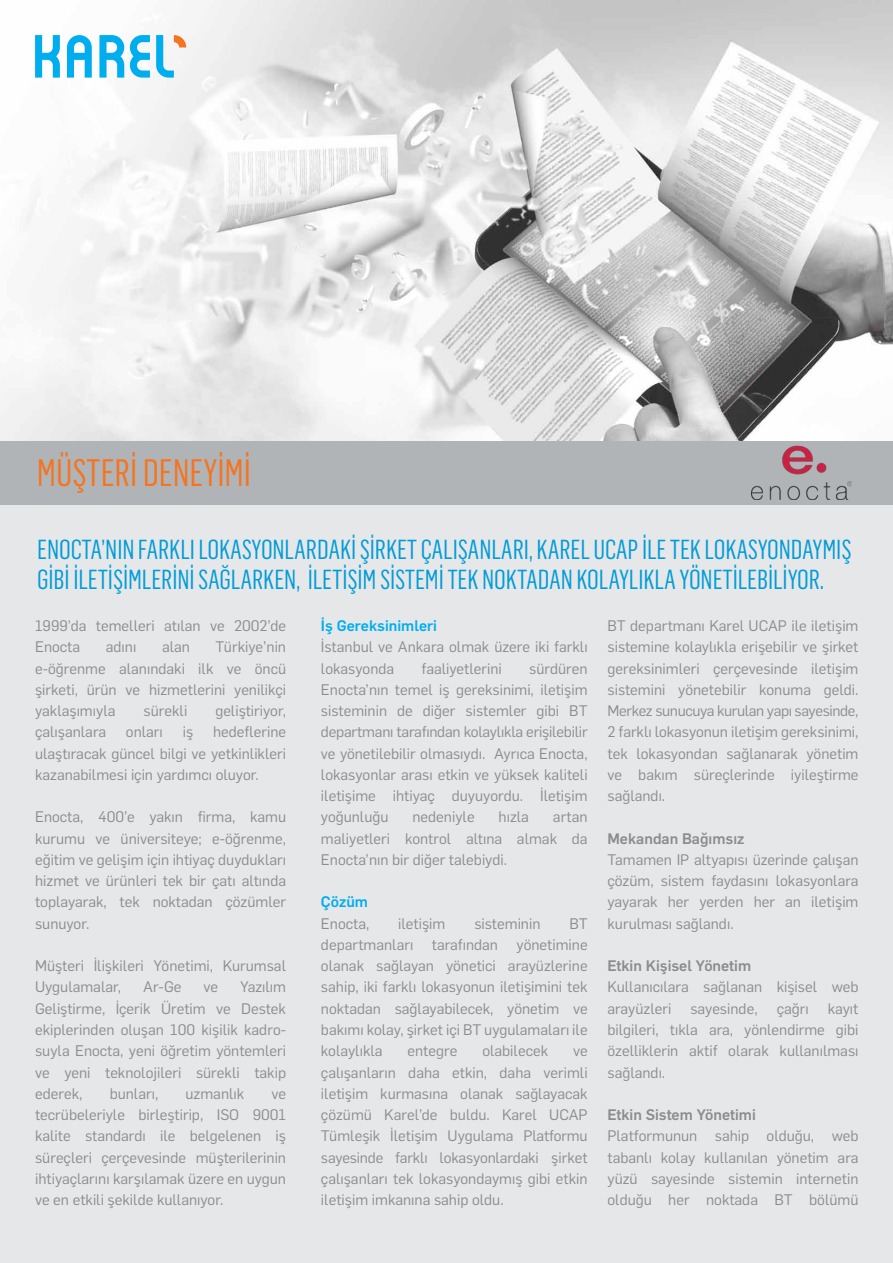
<style>
.page{position:relative;width:893px;height:1263px;background:#fff}
.page>*{position:absolute;margin:0;border:0;box-sizing:border-box;transform-origin:0 0}
.t1{font:37.5px "Flama Condensed";color:#f47421}
.t2{font:27px/30px "Flama Condensed";letter-spacing:-.005em;color:#009cd9}
.t3{font:15px/21.3px "Flama";color:#8a8c8e;text-align:justify}
.t4{font:500 15px "Flama";color:#8a8c8e}
.t5{font:500 15px "Flama";color:#00aeef}
</style>
<div class="page">
<div style="left:0;top:416px;width:893px;height:847px;background:#e6e7e8"></div>
<img style="left:0;top:0;width:893px;height:441px">
<svg style="left:99px;top:35px;width:25px;height:43px"></svg>
<svg style="left:67px;top:35px;width:25px;height:43px"></svg>
<svg style="left:35px;top:35px;width:25px;height:43px"></svg>
<svg style="left:130px;top:35px;width:20px;height:43px"></svg>
<svg style="left:156px;top:35px;width:30px;height:43px"></svg>
<div style="left:0;top:441px;width:893px;height:63px;background:#b1b4b6"></div>
<img style="left:752px;top:445px;width:99px;height:55px">
<h1 class="t1" style="left:37px;top:449px;width:216px">MÜŞTERİ DENEYİMİ</h1>
<h2 class="t2" style="left:37px;top:533px;width:816px">ENOCTA’NIN FARKLI LOKASYONLARDAKİ ŞİRKET ÇALIŞANLARI, KAREL UCAP İLE TEK LOKASYONDAYMIŞ<br>GİBİ İLETİŞİMLERİNİ SAĞLARKEN, İLETİŞİM SİSTEMİ TEK NOKTADAN KOLAYLIKLA YÖNETİLEBİLİYOR.</h2>
<p class="t3" style="left:35px;top:614px;width:253px">1999’da temelleri atılan ve 2002’de<br>Enocta</p>
<p class="t5" style="left:321px;top:615px;width:118px">İş Gereksinimleri</p>
<p class="t3" style="left:321px;top:635px;width:268px">İstanbul ve Ankara olmak üzere iki farklı lokasyonda</p>
<p class="t3" style="left:607px;top:614px;width:253px">BT departmanı Karel UCAP ile iletişim sistemine kolaylıkla erişebilir ve şirket gereksinimleri çerçevesinde iletişim sistemini yönetebilir konuma geldi.<br>Merkez sunucuya kurulan yapı sayesinde, 2 farklı lokasyonun iletişim gereksinimi, tek lokasyondan sağlanarak yönetim ve bakım süreçlerinde iyileştirme sağlandı.</p>
<p class="t4" style="left:607px;top:827px;width:138px">Mekandan Bağımsız</p>
<p class="t3" style="left:607px;top:848px;width:253px">Tamamen IP altyapısı üzerinde çalışan çözüm, sistem faydasını lokasyonlara yayarak her yerden her an iletişim kurulması sağlandı.</p>
<p class="t4" style="left:607px;top:955px;width:145px">Etkin Kişisel Yönetim</p>
<p class="t3" style="left:607px;top:975px;width:253px">Kullanıcılara sağlanan kişisel web arayüzleri</p>
<p class="t3" style="left:35px;top:635px;width:253px;text-indent:181px">Türkiye’nin e-öğrenme alanındaki ilk ve öncü şirketi, ürün ve hizmetlerini yenilikçi yaklaşımıyla</p>
<p class="t3" style="left:106px;top:635px;width:32px">adını</p>
<p class="t3" style="left:162px;top:635px;width:29px">alan</p>
<p class="t3" style="left:422px;top:657px;width:82px">faaliyetlerini</p>
<p class="t3" style="left:321px;top:657px;width:268px;text-indent:208px">sürdüren Enocta’nın temel iş gereksinimi, iletişim sisteminin de diğer sistemler gibi BT departmanı tarafından kolaylıkla erişilebilir ve yönetilebilir olmasıydı. Ayrıca Enocta, lokasyonlar arası etkin ve yüksek kaliteli iletişime ihtiyaç duyuyordu. İletişim yoğunluğu</p>
<p class="t3" style="left:144px;top:699px;width:45px">sürekli</p>
<p class="t3" style="left:215px;top:699px;width:72px">geliştiriyor,</p>
<p class="t3" style="left:35px;top:720px;width:253px;text-indent:178px">hedeflerine ulaştıracak güncel bilgi ve yetkinlikleri kazanabilmesi için yardımcı oluyor.</p>
<p class="t3" style="left:35px;top:805px;width:253px">Enocta, 400’e yakın firma, kamu kurumu ve üniversiteye; e-öğrenme, eğitim ve gelişim için ihtiyaç duydukları hizmet ve ürünleri tek bir çatı altında toplayarak, tek noktadan çözümler sunuyor.</p>
<p class="t3" style="left:35px;top:954px;width:253px">Müşteri İlişkileri Yönetimi, Kurumsal<br>Uygulamalar,</p>
<p class="t3" style="left:35px;top:720px;width:73px">çalışanlara</p>
<p class="t3" style="left:126px;top:720px;width:38px">onları</p>
<p class="t3" style="left:183px;top:720px;width:12px">iş</p>
<p class="t3" style="left:412px;top:805px;width:64px">nedeniyle</p>
<p class="t3" style="left:499px;top:805px;width:32px">hızla</p>
<p class="t3" style="left:321px;top:805px;width:268px;text-indent:232px">artan maliyetleri kontrol altına almak da Enocta’nın bir diğer talebiydi.</p>
<p class="t5" style="left:321px;top:891px;width:49px">Çözüm</p>
<p class="t3" style="left:321px;top:912px;width:50px">Enocta,</p>
<p class="t3" style="left:398px;top:912px;width:49px">iletişim</p>
<p class="t3" style="left:474px;top:912px;width:68px">sisteminin</p>
<p class="t3" style="left:321px;top:912px;width:268px;text-indent:248px">BT departmanları tarafından yönetimine olanak sağlayan yönetici arayüzlerine sahip, iki farklı lokasyonun iletişimini tek noktadan sağlayabilecek, yönetim ve bakımı kolay, şirket içi BT uygulamaları ile kolaylıkla</p>
<p class="t3" style="left:143px;top:975px;width:40px">Ar-Ge</p>
<p class="t3" style="left:203px;top:975px;width:16px">ve</p>
<p class="t3" style="left:35px;top:975px;width:253px;text-indent:205px">Yazılım Geliştirme, İçerik Üretim ve Destek ekiplerinden oluşan 100 kişilik kadro&shy;suyla Enocta, yeni öğretim yöntemleri ve yeni teknolojileri sürekli takip ederek,</p>
<p class="t3" style="left:690px;top:997px;width:69px">sayesinde,</p>
<p class="t3" style="left:777px;top:997px;width:33px">çağrı</p>
<p class="t3" style="left:607px;top:997px;width:253px;text-indent:220px">kayıt bilgileri, tıkla ara, yönlendirme gibi özelliklerin aktif olarak kullanılması sağlandı.</p>
<p class="t4" style="left:607px;top:1104px;width:150px">Etkin Sistem Yönetimi</p>
<p class="t3" style="left:607px;top:1124px;width:253px">Platformunun sahip olduğu, web tabanlı kolay kullanılan yönetim ara yüzü sayesinde sistemin internetin olduğu her noktada BT bölümü</p>
<p class="t3" style="left:408px;top:1039px;width:51px">entegre</p>
<p class="t3" style="left:482px;top:1039px;width:67px">olabilecek</p>
<p class="t3" style="left:321px;top:1039px;width:268px;text-indent:252px">ve çalışanların daha etkin, daha verimli iletişim kurmasına olanak sağlayacak çözümü Karel’de buldu. Karel UCAP Tümleşik İletişim Uygulama Platformu sayesinde farklı lokasyonlardaki şirket çalışanları tek lokasyondaymış gibi etkin iletişim imkanına sahip oldu.</p>
<p class="t3" style="left:110px;top:1082px;width:50px">bunları,</p>
<p class="t3" style="left:186px;top:1082px;width:60px">uzmanlık</p>
<p class="t3" style="left:35px;top:1082px;width:253px;text-indent:236px">ve tecrübeleriyle birleştirip, ISO 9001 kalite standardı ile belgelenen iş süreçleri çerçevesinde müşterilerinin ihtiyaçlarını karşılamak üzere en uygun ve en etkili şekilde kullanıyor.</p>
</div>
